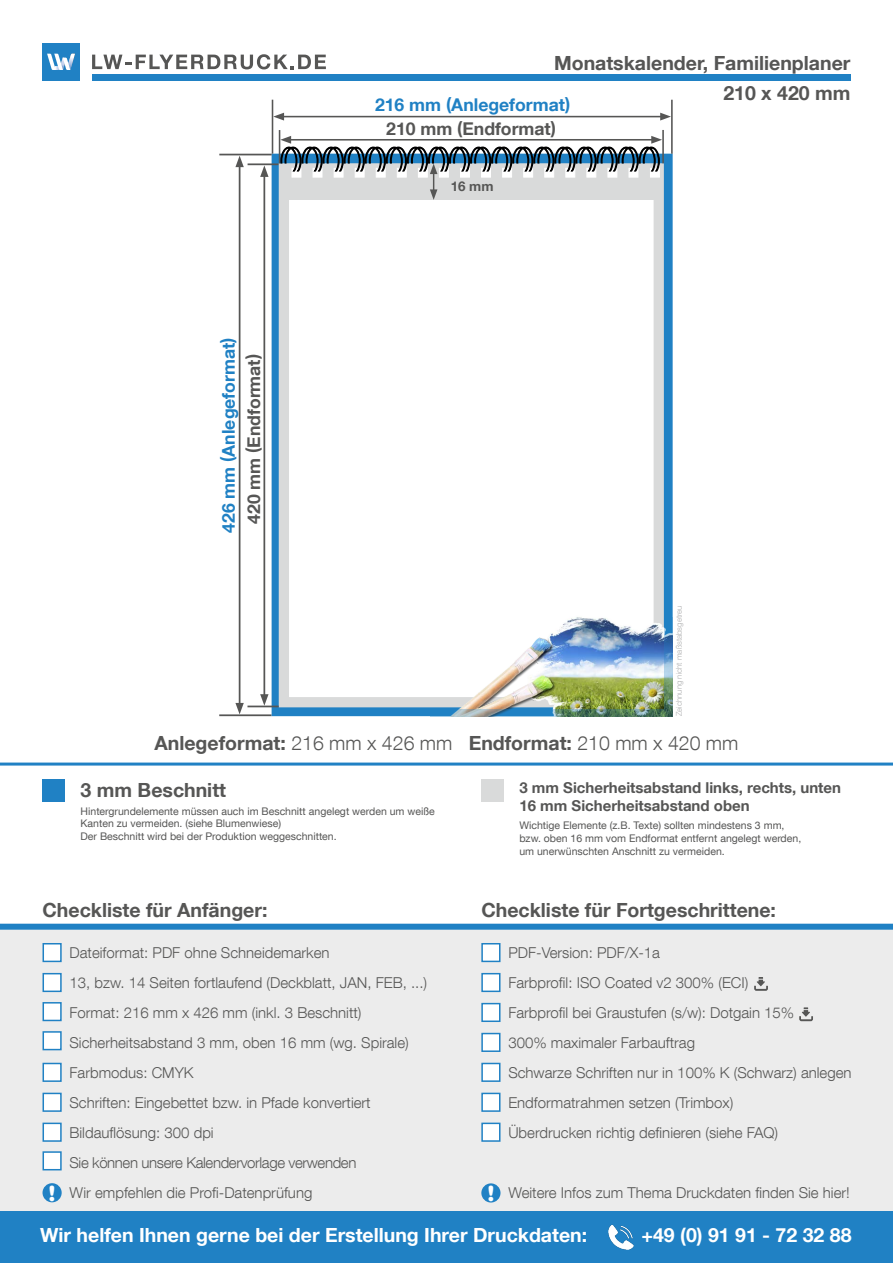
<style>
.page{position:relative;width:893px;height:1263px;background:#fff}
.page>*{position:absolute;margin:0;border:0;box-sizing:border-box;transform-origin:0 0}
.t1{font:900 21px "Helvetica Rounded";color:#fff}
.t2{font:700 19.5px "Helvetica Neue LT Com";color:#565655}
.t3{font:700 19.5px "Helvetica Neue LT Com";color:#fff}
.t4{font:700 17.55px "Helvetica Neue LT Com";color:#2081c4}
.t5{font:700 17.55px "Helvetica Neue LT Com";color:#565655}
.t6{font:300 15px "Helvetica Neue LT Com";color:#565655}
.t7{font:700 15px "Helvetica Neue LT Com";color:#565655}
.t8{font:300 15px "Helvetica Neue LT Com";letter-spacing:-.025em;color:#565655}
.t9{font:700 13.35px "Helvetica Neue LT Com";color:#565655}
.t10{font:10.5px/12.6px "Helvetica Neue LT Com";color:#565655}
.t11{font:300 7.8px "Helvetica Neue LT Com";color:#b1b2b3}
.s1{font-weight:300}
</style>
<div class="page">
<div style="left:0;top:927px;width:893px;height:309px;background:#ececec"></div>
<div style="left:0;top:924px;width:893px;height:6px;background:#2081c4"></div>
<hr style="left:0;top:762px;width:893px;height:3px;background:#2081c4">
<div style="left:43px;top:779px;width:22px;height:23px;background:#2081c4"></div>
<div style="left:481px;top:779px;width:22px;height:23px;background:#d9dada"></div>
<div style="left:43px;top:943px;width:19px;height:19px;background:#fff;border:2px solid #2081c4"></div>
<div style="left:481px;top:943px;width:19px;height:19px;background:#fff;border:2px solid #2081c4"></div>
<div style="left:43px;top:973px;width:19px;height:19px;background:#fff;border:2px solid #2081c4"></div>
<div style="left:481px;top:973px;width:19px;height:19px;background:#fff;border:2px solid #2081c4"></div>
<div style="left:481px;top:1003px;width:19px;height:19px;background:#fff;border:2px solid #2081c4"></div>
<div style="left:43px;top:1093px;width:19px;height:19px;background:#fff;border:2px solid #2081c4"></div>
<div style="left:43px;top:1122px;width:19px;height:20px;background:#fff;border:2px solid #2081c4"></div>
<div style="left:43px;top:1151px;width:19px;height:19px;background:#fff;border:2px solid #2081c4"></div>
<div style="left:481px;top:1033px;width:19px;height:19px;background:#fff;border:2px solid #2081c4"></div>
<div style="left:43px;top:1063px;width:19px;height:19px;background:#fff;border:2px solid #2081c4"></div>
<div style="left:43px;top:1031px;width:19px;height:19px;background:#fff;border:2px solid #2081c4"></div>
<div style="left:481px;top:1063px;width:19px;height:19px;background:#fff;border:2px solid #2081c4"></div>
<div style="left:481px;top:1093px;width:19px;height:19px;background:#fff;border:2px solid #2081c4"></div>
<div style="left:43px;top:1002px;width:19px;height:19px;background:#fff;border:2px solid #2081c4"></div>
<div style="left:481px;top:1122px;width:19px;height:20px;background:#fff;border:2px solid #2081c4"></div>
<div style="left:43px;top:1183px;width:19px;height:19px;background:#2081c4;border-radius:50%"></div>
<div style="left:481px;top:1183px;width:19px;height:19px;background:#2081c4;border-radius:50%"></div>
<div style="left:0;top:1212px;width:893px;height:51px;background:#2081c4"></div>
<img style="left:608px;top:1224px;width:26px;height:26px">
<svg style="left:754px;top:977px;width:14px;height:14px"></svg>
<svg style="left:799px;top:1007px;width:14px;height:14px"></svg>
<div style="left:92px;top:74px;width:758px;height:6px;background:#2081c4"></div>
<svg style="left:92px;top:54px;width:234px;height:15px"></svg>
<div style="left:43px;top:43px;width:37px;height:37px;background:#2081c4"></div>
<svg style="left:47px;top:54px;width:28px;height:16px"></svg>
<hr style="left:219px;top:714px;width:53px;height:2px;background:#565655">
<svg style="left:272px;top:154px;width:401px;height:562px;background:#2683c4"></svg>
<hr style="left:219px;top:154px;width:53px;height:1px;background:#565655">
<hr style="left:248px;top:163px;width:31px;height:2px;background:#565655">
<hr style="left:263px;top:174px;width:2px;height:523px;background:#565655">
<svg style="left:260px;top:165px;width:9px;height:12px"></svg>
<svg style="left:260px;top:694px;width:9px;height:12px"></svg>
<hr style="left:239px;top:164px;width:1px;height:542px;background:#565655">
<svg style="left:235px;top:156px;width:9px;height:11px"></svg>
<svg style="left:235px;top:703px;width:9px;height:11px"></svg>
<div style="left:279px;top:163px;width:385px;height:544px;background:#fff;border:10px solid #d9dada"></div>
<img style="left:449px;top:615px;width:224px;height:94px">
<svg style="left:431px;top:709px;width:242px;height:7px;background:#538790"></svg>
<svg style="left:664px;top:618px;width:9px;height:91px"></svg>
<hr style="left:662px;top:130px;width:2px;height:33px;background:#565655">
<hr style="left:279px;top:130px;width:1px;height:33px;background:#565655">
<hr style="left:272px;top:100px;width:1px;height:54px;background:#565655">
<hr style="left:671px;top:100px;width:2px;height:54px;background:#565655">
<hr style="left:282px;top:116px;width:381px;height:1px;background:#565655">
<svg style="left:660px;top:113px;width:11px;height:8px"></svg>
<svg style="left:273px;top:113px;width:11px;height:8px"></svg>
<svg style="left:280px;top:136px;width:382px;height:64px"></svg>
<hr style="left:247px;top:706px;width:32px;height:1px;background:#565655">
<p class="t2" style="left:554px;top:51px;width:298px">Monatskalender, Familienplaner</p>
<p class="t2" style="left:723px;top:80px;width:129px">210 x 420 mm</p>
<p class="t4" style="left:375px;top:94px;width:197px">216 mm (Anlegeformat)</p>
<p class="t5" style="left:386px;top:118px;width:171px">210 mm (Endformat)</p>
<p class="t4" style="left:218px;top:533px;width:197px;rotate:-90deg">426 mm (Anlegeformat)</p>
<p class="t5" style="left:243px;top:524px;width:171px;rotate:-90deg">420 mm (Endformat)</p>
<p class="t9" style="left:451px;top:178px;width:44px">16 mm</p>
<p class="t11" style="left:674px;top:716px;width:112px;rotate:-90deg">Zeichnung nicht maßstabsgetreu</p>
<p class="t2" style="left:154px;top:730px;width:585px">Anlegeformat: <span class="s1">216 mm x 426 mm</span> Endformat: <span class="s1">210 mm x 420 mm</span></p>
<p class="t2" style="left:81px;top:777px;width:147px">3 mm Beschnitt</p>
<p class="t10" style="left:81px;top:804px;width:356px">Hintergrundelemente müssen auch im Beschnitt angelegt werden um weiße<br>Kanten zu vermeiden. (siehe Blumenwiese)<br>Der Beschnitt wird bei der Produktion weggeschnitten.</p>
<p class="t7" style="left:519px;top:779px;width:323px">3 mm Sicherheitsabstand links, rechts, unten</p>
<p class="t7" style="left:519px;top:797px;width:232px">16 mm Sicherheitsabstand oben</p>
<p class="t10" style="left:519px;top:819px;width:283px">Wichtige Elemente (z.B. Texte) sollten mindestens 3 mm, bzw. oben 16 mm vom Endformat entfernt angelegt werden,</p>
<p class="t10" style="left:519px;top:844px;width:207px">um unerwünschten Anschnitt zu vermeiden.</p>
<p class="t2" style="left:43px;top:897px;width:226px">Checkliste für Anfänger:</p>
<p class="t2" style="left:481px;top:897px;width:296px">Checkliste für Fortgeschrittene:</p>
<p class="t2" style="left:43px;top:942px;width:144px">DATEIAUFBAU:</p>
<p class="t2" style="left:495px;top:933px;width:144px">DATEIAUFBAU:</p>
<p class="t6" style="left:508px;top:943px;width:153px">PDF-Version: PDF/X-1a</p>
<p class="t6" style="left:508px;top:973px;width:242px">Farbprofil: ISO Coated v2 300% (ECI)</p>
<p class="t6" style="left:508px;top:1003px;width:287px">Farbprofil bei Graustufen (s/w): Dotgain 15%</p>
<p class="t6" style="left:508px;top:1033px;width:188px">300% maximaler Farbauftrag</p>
<p class="t6" style="left:508px;top:1063px;width:345px">Schwarze Schriften nur in 100% K (Schwarz) anlegen</p>
<p class="t6" style="left:508px;top:1093px;width:227px">Endformatrahmen setzen (Trimbox)</p>
<p class="t6" style="left:508px;top:1123px;width:271px">Überdrucken richtig definieren (siehe FAQ)</p>
<p class="t6" style="left:70px;top:943px;width:262px">Dateiformat: PDF ohne Schneidemarken</p>
<p class="t6" style="left:70px;top:973px;width:359px">13, bzw. 14 Seiten fortlaufend (Deckblatt, JAN, FEB, ...)</p>
<p class="t6" style="left:70px;top:1003px;width:294px">Format: 216 mm x 426 mm (inkl. 3 Beschnitt)</p>
<p class="t6" style="left:70px;top:1033px;width:341px">Sicherheitsabstand 3 mm, oben 16 mm (wg. Spirale)</p>
<p class="t6" style="left:70px;top:1063px;width:126px">Farbmodus: CMYK</p>
<p class="t6" style="left:70px;top:1093px;width:303px">Schriften: Eingebettet bzw. in Pfade konvertiert</p>
<p class="t6" style="left:70px;top:1123px;width:146px">Bildauflösung: 300 dpi</p>
<p class="t8" style="left:70px;top:1153px;width:288px">Sie können unsere Kalendervorlage verwenden</p>
<p class="t6" style="left:70px;top:1183px;width:244px">Wir empfehlen die Profi-Datenprüfung</p>
<p class="t1" style="left:48px;top:1180px;width:9px">!</p>
<p class="t1" style="left:487px;top:1180px;width:9px">!</p>
<p class="t6" style="left:508px;top:1183px;width:343px">Weitere Infos zum Thema Druckdaten finden Sie hier!</p>
<p class="t3" style="left:40px;top:1223px;width:549px">Wir helfen Ihnen gerne bei der Erstellung Ihrer Druckdaten:</p>
<p class="t3" style="left:641px;top:1223px;width:212px">+49 (0) 91 91 - 72 32 88</p>
</div>
